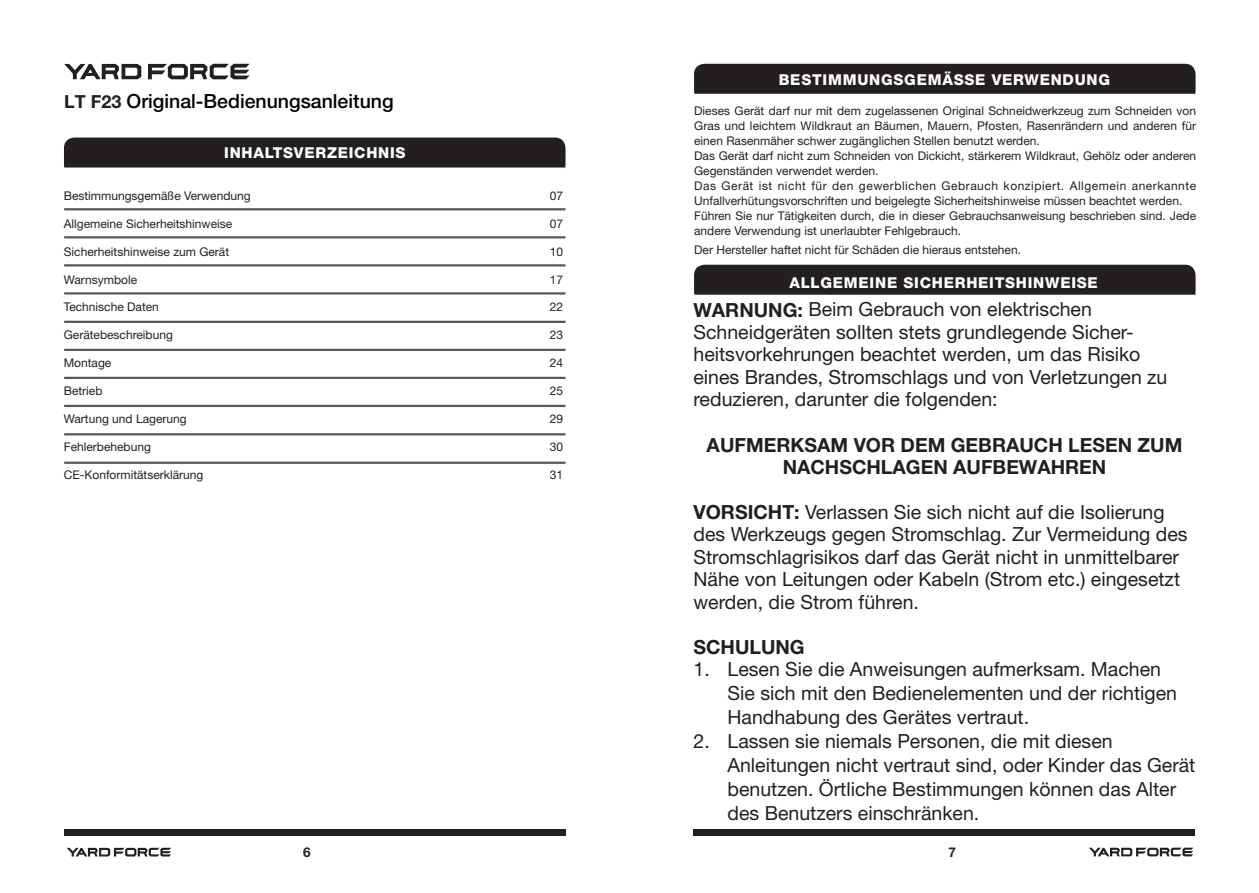
<style>
.page{position:relative;width:1259px;height:893px;background:#fff}
.page>*{position:absolute;margin:0;border:0;box-sizing:border-box;transform-origin:0 0}
.t1{font:19.5px/22.5px "Helvetica Neue LT Std";color:#231f20}
.t2{font:700 19.5px/22.5px "Helvetica Neue LT Pro";color:#231f20;text-align:center}
.t3{font:500 19.5px "Helvetica Neue LT Std";color:#000}
.t4{font:800 15px "Helvetica Neue LT Pro";letter-spacing:.05em;color:#fff}
.t5{font:700 13.5px "Helvetica Neue LT Pro";color:#231f20}
.t6{font:12px/15px "Helvetica Neue LT Std";color:#231f20}
.s1{font-family:"Helvetica Neue LT Pro";font-weight:700;font-size:18px;color:#231f20}
.s2{font-family:"Helvetica Neue LT Pro";font-weight:700}
</style>
<div class="page">
<div style="left:64px;top:829px;width:502px;height:7px;background:#231f20"></div>
<div style="left:693px;top:829px;width:502px;height:6px;background:#231f20"></div>
<svg style="left:67px;top:848px;width:104px;height:8px"></svg>
<svg style="left:1089px;top:848px;width:104px;height:8px"></svg>
<div style="left:64px;top:138px;width:501px;height:31px;background:#231f20"></div>
<svg style="left:148px;top:64px;width:101px;height:15px"></svg>
<svg style="left:64px;top:64px;width:77px;height:15px"></svg>
<hr style="left:64px;top:208px;width:501px;height:2px;background:#57585a">
<hr style="left:64px;top:292px;width:501px;height:3px;background:#57585a">
<hr style="left:64px;top:264px;width:501px;height:2px;background:#57585a">
<hr style="left:64px;top:236px;width:501px;height:2px;background:#57585a">
<hr style="left:64px;top:321px;width:501px;height:2px;background:#57585a">
<hr style="left:64px;top:349px;width:501px;height:2px;background:#57585a">
<hr style="left:64px;top:377px;width:501px;height:2px;background:#57585a">
<hr style="left:64px;top:405px;width:501px;height:2px;background:#57585a">
<hr style="left:64px;top:433px;width:501px;height:2px;background:#57585a">
<hr style="left:64px;top:462px;width:501px;height:2px;background:#57585a">
<svg style="left:694px;top:64px;width:501px;height:31px;background:#2c2829"></svg>
<svg style="left:694px;top:265px;width:501px;height:31px;background:#2c292a"></svg>
<p class="t3" style="left:64px;top:89px;width:331px"><span class="s1">LT F23</span> Original-Bedienungsanleitung</p>
<p class="t4" style="left:224px;top:144px;width:183px">INHALTSVERZEICHNIS</p>
<p class="t6" style="left:64px;top:188px;width:188px">Bestimmungsgemäße Verwendung</p>
<p class="t6" style="left:550px;top:188px;width:15px">07</p>
<p class="t6" style="left:64px;top:216px;width:170px">Allgemeine Sicherheitshinweise</p>
<p class="t6" style="left:550px;top:216px;width:15px">07</p>
<p class="t6" style="left:64px;top:244px;width:167px">Sicherheitshinweise zum Gerät</p>
<p class="t6" style="left:550px;top:244px;width:15px">10</p>
<p class="t6" style="left:64px;top:272px;width:75px">Warnsymbole</p>
<p class="t6" style="left:550px;top:272px;width:15px">17</p>
<p class="t6" style="left:64px;top:299px;width:97px">Technische Daten</p>
<p class="t6" style="left:550px;top:299px;width:15px">22</p>
<p class="t6" style="left:64px;top:327px;width:111px">Gerätebeschreibung</p>
<p class="t6" style="left:550px;top:327px;width:15px">23</p>
<p class="t6" style="left:64px;top:355px;width:49px">Montage</p>
<p class="t6" style="left:550px;top:355px;width:15px">24</p>
<p class="t6" style="left:64px;top:383px;width:40px">Betrieb</p>
<p class="t6" style="left:550px;top:383px;width:15px">25</p>
<p class="t6" style="left:64px;top:411px;width:124px">Wartung und Lagerung</p>
<p class="t6" style="left:550px;top:411px;width:15px">29</p>
<p class="t6" style="left:64px;top:439px;width:89px">Fehlerbehebung</p>
<p class="t6" style="left:550px;top:439px;width:15px">30</p>
<p class="t6" style="left:64px;top:467px;width:141px">CE-Konformitätserklärung</p>
<p class="t6" style="left:550px;top:467px;width:15px">31</p>
<p class="t4" style="left:778px;top:71px;width:333px">BESTIMMUNGSGEMÄSSE VERWENDUNG</p>
<p class="t6" style="left:694px;top:103px;width:503px;text-align:justify">Dieses Gerät darf nur mit dem zugelassenen Original Schneidwerkzeug zum Schneiden von Gras und leichtem Wildkraut an Bäumen, Mauern, Pfosten, Rasenrändern und anderen für einen Rasenmäher schwer zugänglichen Stellen benutzt werden.</p>
<p class="t6" style="left:694px;top:148px;width:503px">Das Gerät darf nicht zum Schneiden von Dickicht, stärkerem Wildkraut, Gehölz oder anderen<br>Gegenständen verwendet werden.</p>
<p class="t6" style="left:694px;top:178px;width:503px">Das Gerät ist nicht für den gewerblichen Gebrauch konzipiert. Allgemein anerkannte<br>Unfallverhütungsvorschriften und beigelegte Sicherheitshinweise müssen beachtet werden.</p>
<p class="t6" style="left:694px;top:208px;width:503px">Führen Sie nur Tätigkeiten durch, die in dieser Gebrauchsanweisung beschrieben sind. Jede andere Verwendung ist unerlaubter Fehlgebrauch.</p>
<p class="t6" style="left:694px;top:242px;width:328px">Der Hersteller haftet nicht für Schäden die hieraus entstehen.</p>
<p class="t4" style="left:789px;top:273px;width:310px">ALLGEMEINE SICHERHEITSHINWEISE</p>
<p class="t1" style="left:693px;top:298px;width:475px"><span class="s2">WARNUNG:</span> Beim Gebrauch von elektrischen Schneidgeräten sollten stets grundlegende Sicher&shy;heitsvorkehrungen beachtet werden, um das Risiko eines Brandes, Stromschlags und von Verletzungen zu reduzieren, darunter die folgenden:</p>
<p class="t2" style="left:706px;top:433px;width:477px">AUFMERKSAM VOR DEM GEBRAUCH LESEN ZUM<br>NACHSCHLAGEN AUFBEWAHREN</p>
<p class="t1" style="left:693px;top:500px;width:496px"><span class="s2">VORSICHT:</span> Verlassen Sie sich nicht auf die Isolierung des Werkzeugs gegen Stromschlag. Zur Vermeidung des Stromschlagrisikos darf das Gerät nicht in unmittelbarer Nähe von Leitungen oder Kabeln (Strom etc.) eingesetzt werden, die Strom führen.</p>
<p class="t2" style="left:693px;top:636px;width:113px">SCHULUNG</p>
<p class="t1" style="left:727px;top:657px;width:451px;line-height:24px;text-indent:-34px">1. Lesen Sie die Anweisungen aufmerksam. Machen<br>Sie sich mit den Bedienelementen und der richtigen<br>Handhabung des Gerätes vertraut.</p>
<p class="t1" style="left:727px;top:729px;width:469px;line-height:24px;text-indent:-34px">2. Lassen sie niemals Personen, die mit diesen Anleitungen nicht vertraut sind, oder Kinder das Gerät benutzen. Örtliche Bestimmungen können das Alter des Benutzers einschränken.</p>
<p class="t5" style="left:303px;top:844px;width:9px">6</p>
<p class="t5" style="left:948px;top:844px;width:9px">7</p>
</div>
